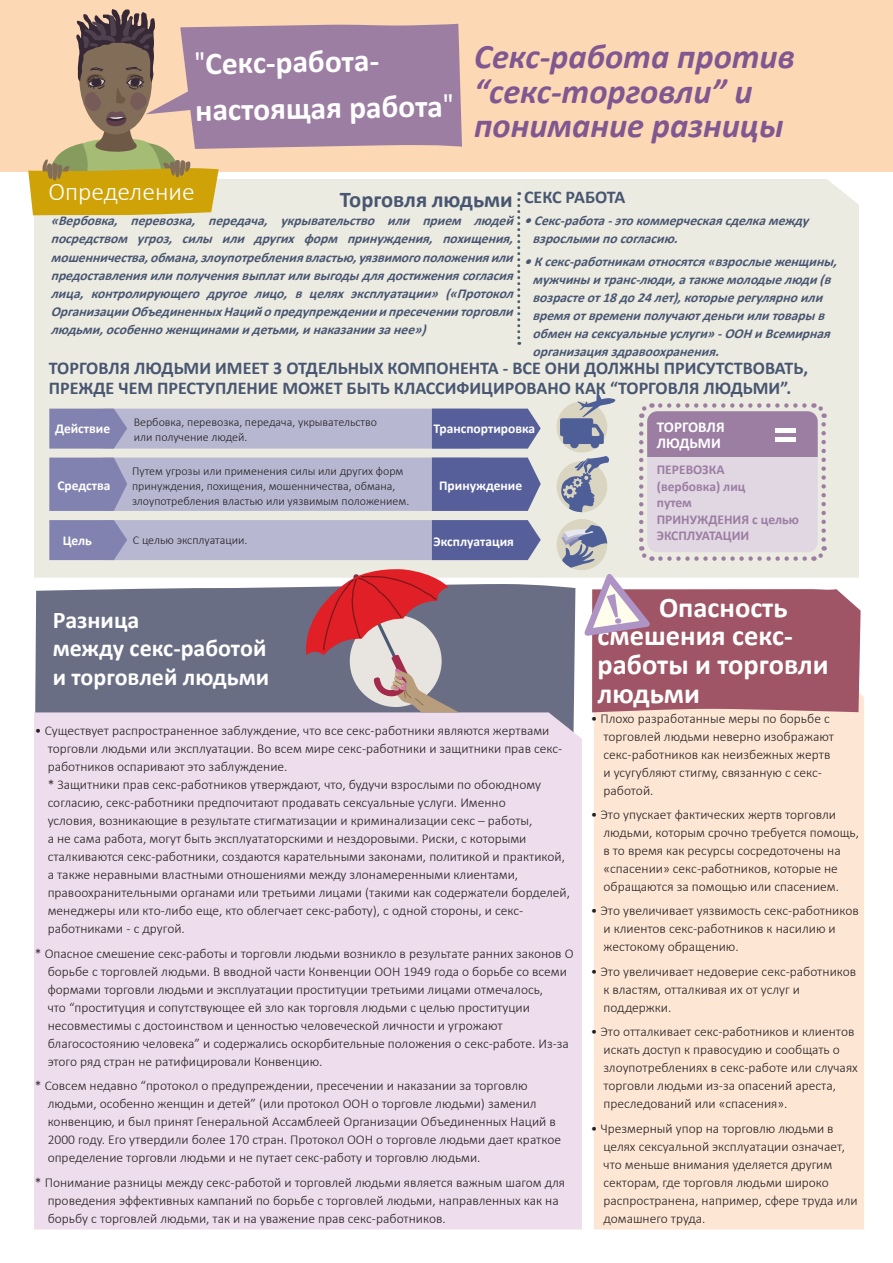
<style>
.page{position:relative;width:893px;height:1263px;background:#fff}
.page>*{position:absolute;margin:0;border:0;box-sizing:border-box;transform-origin:0 0}
.t1{font:italic 700 34.5px/34.5px "Calibri";color:#7f5791}
.t2{font:700 31.5px/46.5px "Calibri";color:#fff}
.t3{font:700 28.5px/28.5px "Calibri";color:#fff}
.t4{font:300 25.5px "Calibri";color:#fff}
.t5{font:700 24px/28.5px "Calibri";color:#fff}
.t6{font:700 22.5px "Calibri";color:#485671}
.t7{font:700 18px/19.5px "Calibri";color:#485671}
.t8{font:700 15px/16.5px "Calibri";color:#fff}
.t9{font:300 13.5px/18px "Calibri";color:#231f20}
.t10{font:italic 700 13.5px/18px "Calibri";color:#485671}
.t11{font:700 13.5px "Calibri";color:#fff}
.t12{font:700 13.5px/16.5px "Calibri";color:#9c7ea3}
.t13{font:300 12px/15px "Calibri";color:#231f20}
.s1{font-family:"Myriad Pro";font-weight:400}
</style>
<div class="page">
<div style="left:35px;top:584px;width:522px;height:128px;background:#6a6e84"></div>
<div style="left:34px;top:179px;width:825px;height:399px;background:#ecebe2"></div>
<div style="left:594px;top:695px;width:270px;height:534px;background:#fee6d5"></div>
<div style="left:0;top:0;width:893px;height:171px;background:#fdd8b5"></div>
<svg style="left:28px;top:9px;width:434px;height:206px"></svg>
<div style="left:34px;top:712px;width:548px;height:517px;background:#eeddec"></div>
<svg style="left:517px;top:192px;width:3px;height:153px"></svg>
<svg style="left:49px;top:409px;width:492px;height:40px;background:#9d9ec1"></svg>
<svg style="left:49px;top:458px;width:492px;height:53px;background:#9c9dc1"></svg>
<svg style="left:49px;top:520px;width:492px;height:40px;background:#9c9dc1"></svg>
<svg style="left:302px;top:568px;width:157px;height:144px;background:#b47e85"></svg>
<svg style="left:557px;top:393px;width:304px;height:319px;background:#c1a6b0"></svg>
<h2 class="t2" style="left:194px;top:40px;width:260px;rotate:-1deg"><span class="s1">"</span>Секс-работа&shy;настоящая работа<span class="s1">"</span></h2>
<h1 class="t1" style="left:474px;top:39px;width:322px">Секс-работа против “секс-торговли” и понимание разницы</h1>
<h3 class="t4" style="left:49px;top:176px;width:148px">Определение</h3>
<h3 class="t7" style="left:524px;top:187px;width:103px">СЕКС РАБОТА</h3>
<p class="t10" style="left:533px;top:230px;width:152px">взрослымипосогласию.</p>
<p class="t10" style="left:533px;top:252px;width:311px;text-indent:-9px">•Ксекс-работникамотносятся«взрослыеженщины, мужчиныитранс-люди,атакжемолодыелюди(в возрастеот18до24лет),которыерегулярноили времяотвремениполучаютденьгиилитоварыв обменнасексуальныеуслуги»-ООНиВсемирная организацияздравоохранения.</p>
<h3 class="t6" style="left:340px;top:184px;width:174px">Торговля людьми</h3>
<p class="t10" style="left:51px;top:212px;width:764px">«Вербовка, перевозка, передача, укрывательство или прием людей • Секс-работа - это коммерческая сделка между посредством угроз, силы или других форм принуждения, похищения, мошенничества,обмана,злоупотреблениявластью,уязвимогоположенияили предоставленияилиполучениявыплатиливыгодыдлядостижениясогласия<br>лица, контролирующего другое лицо, в целях эксплуатации» («Протокол ОрганизацииОбъединенныхНацийопредупрежденииипресеченииторговли людьми,особенноженщинамиидетьми,инаказаниизанее»)</p>
<h3 class="t7" style="left:49px;top:358px;width:761px">ТОРГОВЛЯ ЛЮДЬМИ ИМЕЕТ 3 ОТДЕЛЬНЫХ КОМПОНЕНТА - ВСЕ ОНИ ДОЛЖНЫ ПРИСУТСТВОВАТЬ,<br>ПРЕЖДЕ ЧЕМ ПРЕСТУПЛЕНИЕ МОЖЕТ БЫТЬ КЛАССИФИЦИРОВАНО КАК “ТОРГОВЛЯ ЛЮДЬМИ”.</h3>
<p class="t13" style="left:134px;top:415px;width:245px">Вербовка, перевозка, передача, укрывательство или получение людей.</p>
<p class="t11" style="left:55px;top:419px;width:57px">Действие</p>
<p class="t11" style="left:434px;top:419px;width:103px">Транспортировка</p>
<p class="t13" style="left:132px;top:463px;width:279px">Путем угрозы или применения силы или других форм принуждения, похищения, мошенничества, обмана, злоупотребления властью или уязвимым положением.</p>
<p class="t11" style="left:57px;top:476px;width:54px">Средства</p>
<p class="t11" style="left:439px;top:476px;width:85px">Принуждение</p>
<p class="t11" style="left:63px;top:531px;width:31px">Цель</p>
<p class="t13" style="left:133px;top:532px;width:116px">С целью эксплуатации.</p>
<p class="t11" style="left:434px;top:531px;width:82px">Эксплуатация</p>
<p class="t8" style="left:657px;top:418px;width:69px">ТОРГОВЛЯ<br>ЛЮДЬМИ</p>
<p class="t12" style="left:657px;top:461px;width:144px">ПЕРЕВОЗКА<br>(вербовка) лиц<br>путем<br>ПРИНУЖДЕНИЯ с целью<br>ЭКСПЛУАТАЦИИ</p>
<h3 class="t5" style="left:53px;top:605px;width:218px">Разница<br>между секс-работой и торговлей людьми</h3>
<p class="t9" style="left:48px;top:722px;width:524px;text-indent:-13px">• Существует распространенное заблуждение, что все секс-работники являются жертвами торговли людьми или эксплуатации. Во всем мире секс-работники и защитники прав секс&shy;работников оспаривают это заблуждение.<br>* Защитники прав секс-работников утверждают, что, будучи взрослыми по обоюдному согласию, секс-работники предпочитают продавать сексуальные услуги. Именно<br>условия, возникающие в результате стигматизации и криминализации секс – работы,<br>а не сама работа, могут быть эксплуататорскими и нездоровыми. Риски, с которыми сталкиваются секс-работники, создаются карательными законами, политикой и практикой, а также неравными властными отношениями между злонамеренными клиентами, правоохранительными органами или третьими лицами (такими как содержатели борделей, менеджеры или кто-либо еще, кто облегчает секс-работу), с одной стороны, и секс&shy;работниками - с другой.</p>
<p class="t9" style="left:48px;top:944px;width:527px;text-indent:-13px">* Опасное смешение секс-работы и торговли людьми возникло в результате ранних законов О борьбе с торговлей людьми. В вводной части Конвенции ООН 1949 года о борьбе со всеми формами торговли людьми и эксплуатации проституции третьими лицами отмечалось,<br>что “проституция и сопутствующее ей зло как торговля людьми с целью проституции несовместимы с достоинством и ценностью человеческой личности и угрожают благосостоянию человека” и содержались оскорбительные положения о секс-работе. Из-за этого ряд стран не ратифицировали Конвенцию.</p>
<p class="t9" style="left:48px;top:1076px;width:515px;text-indent:-13px">* Совсем недавно “протокол о предупреждении, пресечении и наказании за торговлю людьми, особенно женщин и детей” (или протокол ООН о торговле людьми) заменил конвенцию, и был принят Генеральной Ассамблеей Организации Объединенных Наций в 2000 году. Его утвердили более 170 стран. Протокол ООН о торговле людьми дает краткое определение торговли людьми и не путает секс-работу и торговлю людьми.</p>
<p class="t9" style="left:48px;top:1173px;width:519px;text-indent:-13px">* Понимание разницы между секс-работой и торговлей людьми является важным шагом для проведения эффективных кампаний по борьбе с торговлей людьми, направленных как на борьбу с торговлей людьми, так и на уважение прав секс-работников.</p>
<h3 class="t3" style="left:597px;top:593px;width:233px;text-indent:62px">Опасность смешения секс&shy;работы и торговли людьми</h3>
<p class="t9" style="left:603px;top:709px;width:232px;text-indent:-13px">• Плохо разработанные меры по борьбе с торговлей людьми неверно изображают секс-работников как неизбежных жертв и усугубляют стигму, связанную с секс&shy;работой.</p>
<p class="t9" style="left:603px;top:805px;width:257px;text-indent:-13px">• Это упускает фактических жертв торговли людьми, которым срочно требуется помощь, в то время как ресурсы сосредоточены на «спасении» секс-работников, которые не обращаются за помощью или спасением.</p>
<p class="t9" style="left:603px;top:902px;width:257px;text-indent:-13px">• Это увеличивает уязвимость секс-работников и клиентов секс-работников к насилию и жестокому обращению.</p>
<p class="t9" style="left:603px;top:962px;width:254px;text-indent:-13px">• Это увеличивает недоверие секс-работников к властям, отталкивая их от услуг и поддержки.</p>
<p class="t9" style="left:603px;top:1022px;width:256px;text-indent:-13px">• Это отталкивает секс-работников и клиентов искать доступ к правосудию и сообщать о злоупотреблениях в секс-работе или случаях торговли людьми из-за опасений ареста, преследований или «спасения».</p>
<p class="t9" style="left:603px;top:1119px;width:256px;text-indent:-13px">• Чрезмерный упор на торговлю людьми в целях сексуальной эксплуатации означает, что меньше внимания уделяется другим секторам, где торговля людьми широко распространена, например, сфере труда или домашнего труда.</p>
</div>
